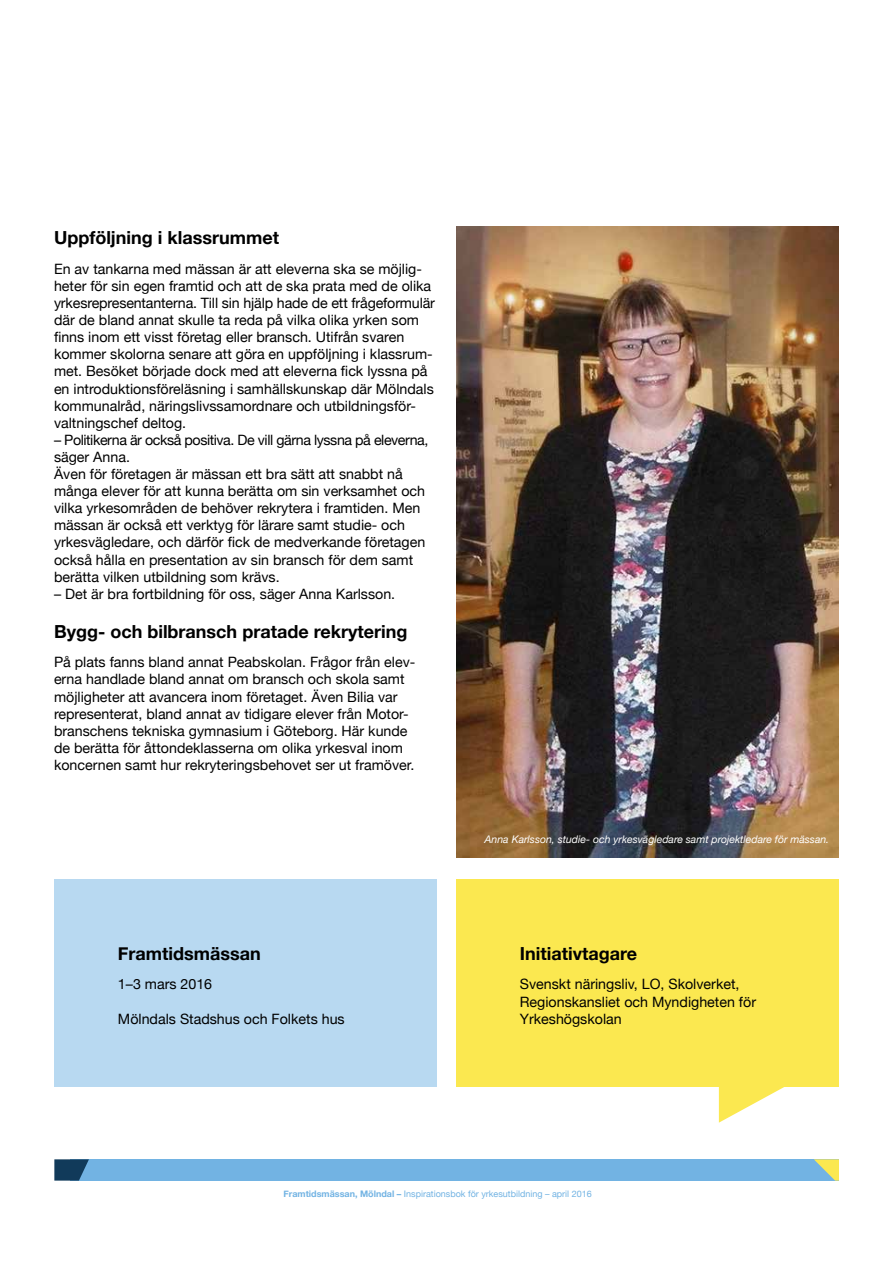
<style>
.page{position:relative;width:893px;height:1263px;background:#fff}
.page>*{position:absolute;margin:0;border:0;box-sizing:border-box;transform-origin:0 0}
.t1{font:700 18px "Helvetica Neue";color:#000}
.t2{font:14.25px/17.1px "Helvetica Neue";color:#000}
.t3{font:italic 10.5px "Helvetica Neue";color:#fff}
.t4{font:9px "Helvetica Neue";color:#72b3e3}
.s1{font-weight:700}
</style>
<div class="page">
<div style="left:54px;top:879px;width:383px;height:207px;background:#b8d9f1"></div>
<div style="left:456px;top:879px;width:383px;height:207px;background:#fbe850"></div>
<svg style="left:719px;top:1086px;width:70px;height:37px"></svg>
<div style="left:70px;top:1159px;width:769px;height:21px;background:#72b3e3"></div>
<svg style="left:54px;top:1159px;width:35px;height:21px"></svg>
<svg style="left:814px;top:1159px;width:25px;height:21px"></svg>
<img style="left:456px;top:226px;width:383px;height:631px">
<p class="t1" style="left:54px;top:223px;width:227px">Uppföljning i klassrummet</p>
<p class="t2" style="left:54px;top:261px;width:382px">En av tankarna med mässan är att eleverna ska se möjlig&shy;heter för sin egen framtid och att de ska prata med de olika yrkesrepresentanterna. Till sin hjälp hade de ett frågeformulär där de bland annat skulle ta reda på vilka olika yrken som finns inom ett visst företag eller bransch. Utifrån svaren kommer skolorna senare att göra en uppföljning i klassrum&shy;met. Besöket började dock med att eleverna fick lyssna på en introduktionsföreläsning i samhällskunskap där Mölndals kommunalråd, näringslivssamordnare och utbildningsför&shy;valtningschef deltog.</p>
<p class="t2" style="left:54px;top:432px;width:376px">– Politikerna är också positiva. De vill gärna lyssna på eleverna, säger Anna.<br>Även för företagen är mässan ett bra sätt att snabbt nå många elever för att kunna berätta om sin verksamhet och vilka yrkesområden de behöver rekrytera i framtiden. Men mässan är också ett verktyg för lärare samt studie- och yrkesvägledare, och därför fick de medverkande företagen också hålla en presentation av sin bransch för dem samt berätta vilken utbildning som krävs.</p>
<p class="t2" style="left:54px;top:586px;width:343px">– Det är bra fortbildning för oss, säger Anna Karlsson.</p>
<p class="t1" style="left:54px;top:617px;width:355px">Bygg- och bilbransch pratade rekrytering</p>
<p class="t2" style="left:54px;top:654px;width:363px">På plats fanns bland annat Peabskolan. Frågor från elev&shy;erna handlade bland annat om bransch och skola samt möjligheter att avancera inom företaget. Även Bilia var representerat, bland annat av tidigare elever från Motor&shy;branschens tekniska gymnasium i Göteborg. Här kunde de berätta för åttondeklasserna om olika yrkesval inom koncernen samt hur rekryteringsbehovet ser ut framöver.</p>
<p class="t1" style="left:118px;top:939px;width:144px">Framtidsmässan</p>
<p class="t2" style="left:118px;top:977px;width:96px">1–3 mars 2016</p>
<p class="t2" style="left:118px;top:1011px;width:228px">Mölndals Stadshus och Folkets hus</p>
<p class="t3" style="left:485px;top:832px;width:346px">Anna Karlsson, studie- och yrkesvägledare samt projektledare för mässan.</p>
<p class="t1" style="left:520px;top:939px;width:119px">Initiativtagare</p>
<p class="t2" style="left:520px;top:977px;width:238px">Svenskt näringsliv, LO, Skolverket,<br>Regionskansliet och Myndigheten för<br>Yrkeshögskolan</p>
<p class="t4" style="left:284px;top:1187px;width:310px"><span class="s1">Framtidsmässan, Mölndal –</span> Inspirationsbok för yrkesutbildning – april 2016</p>
</div>
